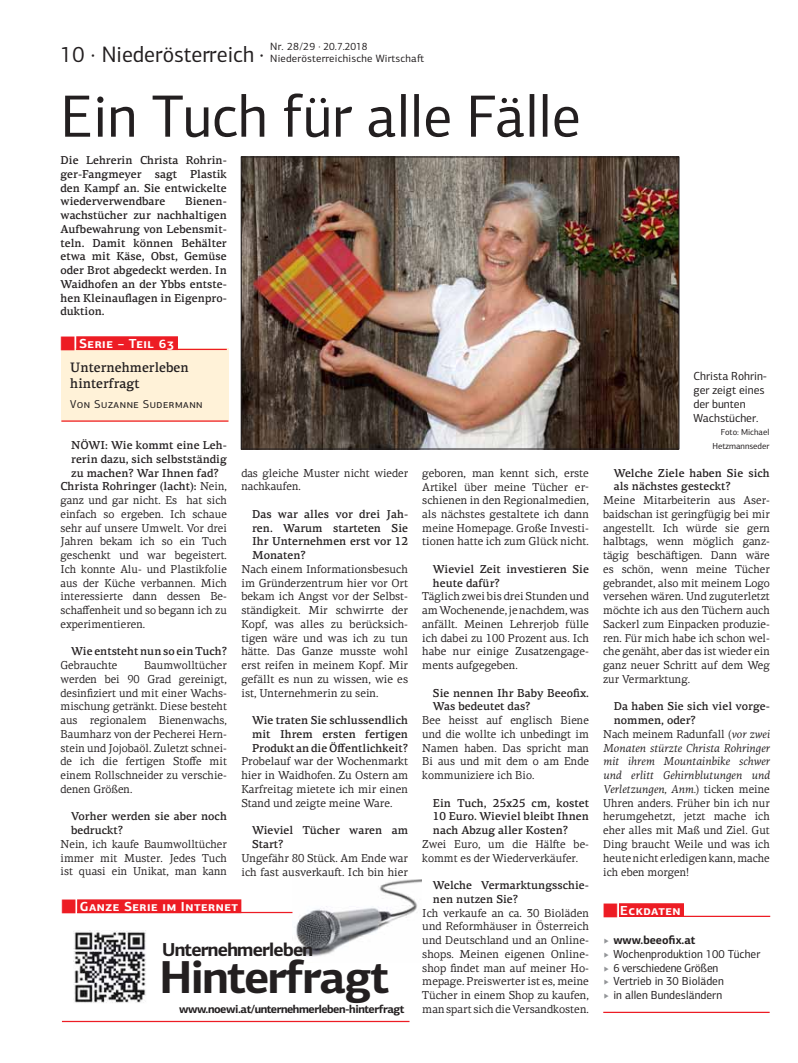
<style>
.page{position:relative;width:798px;height:1063px;background:#fff}
.page>*{position:absolute;margin:0;border:0;box-sizing:border-box;transform-origin:0 0}
.t1{font:60px "PF Centro Sans Pro";color:#231f20;scale:.96 1}
.t2{font:700 46.38px "PF Centro Sans Pro";color:#231f20}
.t3{font:22.5px "PF Centro Sans Pro";color:#231f20;scale:.96 1}
.t4{font:700 18.75px "PF Centro Sans Pro";color:#231f20}
.t5{font:500 13.75px/16.2px "PF Centro Serif Pro";color:#231f20;scale:.96 1}
.t6{font:700 13.12px "PF Centro Sans Pro";letter-spacing:.04em;color:#fff}
.t7{font:11.75px/13.8px "PF Centro Sans Pro";color:#231f20;scale:.96 1}
.t8{font:11.75px/13.8px "PF Centro Sans Pro";color:#231f20}
.t9{font:700 11.75px "PF Centro Sans Pro";color:#231f20;scale:.96 1}
.t10{font:11.5px/13.8px "PF Centro Serif Pro";color:#231f20;text-align:justify;scale:.96 1}
.t11{font:11.5px/13.8px "PF Centro Serif Pro";color:#231f20;text-align:justify}
.t12{font:500 11.5px/13.8px "PF Centro Serif Pro";color:#231f20}
.t13{font:italic 11.5px "PF Centro Serif Pro";color:#231f20;scale:.96 1}
.t14{font:700 11.5px "PF Centro Sans Pro";color:#231f20}
.t15{font:11.5px "PF Centro Sans Pro";letter-spacing:.05em;color:#231f20}
.t16{font:10.62px/11.9px "PF Centro Sans Pro";letter-spacing:.02em;color:#231f20}
.t17{font:8.75px/13.8px "PF Centro Sans Pro";color:#231f20;text-align:right}
.s1{font-weight:400}
.s2{font-style:italic}
.s3{font-style:normal}
</style>
<div class="page">
<img style="left:292px;top:879px;width:129px;height:78px">
<hr style="left:603px;top:1012px;width:166px;height:1px;background:#ed1c24">
<img style="left:243px;top:159px;width:434px;height:288px">
<div style="left:241px;top:157px;width:438px;height:292px;border:1px solid #231f20"></div>
<div style="left:618px;top:903px;width:65px;height:14px;background:#ed1c24"></div>
<hr style="left:618px;top:916px;width:152px;height:1px;background:#ed1c24">
<img style="left:74px;top:931px;width:72px;height:72px">
<hr style="left:62px;top:1021px;width:347px;height:1px;background:#ed1c24">
<div style="left:77px;top:899px;width:164px;height:14px;background:#ed1c24"></div>
<hr style="left:77px;top:912px;width:215px;height:1px;background:#ed1c24">
<div style="left:61px;top:348px;width:167px;height:74px;background:#fff2d8"></div>
<div style="left:76px;top:336px;width:102px;height:14px;background:#ed1c24"></div>
<hr style="left:76px;top:349px;width:151px;height:1px;background:#ed1c24">
<hr style="left:61px;top:420px;width:167px;height:2px;background:#ed1c24">
<h3 class="t3" style="left:60px;top:46px;width:213px">10 · Niederösterreich ·</h3>
<p class="t16" style="left:270px;top:42px;width:155px">Nr. 28/29 · 20.7.2018<br>Niederösterreichische Wirtscha-</p>
<h1 class="t1" style="left:60px;top:94px;width:543px">Ein Tuch für alle Fälle</h1>
<p class="t12" style="left:60px;top:155px;width:168px;text-align:justify">Die Lehrerin Christa Rohrin&shy;ger-Fangmeyer sagt Plastik den Kampf an. Sie entwickelte wiederverwendbare</p>
<p class="t12" style="left:60px;top:196px;width:168px;text-align:justify;text-indent:124px">Bienen&shy;wachstücher zur nachhaltigen Aufbewahrung von Lebensmit&shy;teln. Damit können Behälter etwa mit Käse, Obst, Gemüse oder Brot abgedeckt werden. In Waidhofen an der Ybbs entste&shy;hen Kleinauflagen in Eigenpro&shy;duktion.</p>
<p class="t6" style="left:79px;top:339px;width:97px">Serie – Teil 63</p>
<p class="t5" style="left:70px;top:361px;width:125px">Unternehmerleben hinterfragt</p>
<p class="t15" style="left:70px;top:400px;width:134px">Von Suzanne Sudermann</p>
<p class="t8" style="left:693px;top:371px;width:75px">Christa Rohrin&shy;ger zeigt eines der bunten<br>Wachstücher.</p>
<p class="t17" style="left:712px;top:427px;width:58px">Foto: Michael<br>Hetzmannseder</p>
<p class="t12" style="left:71px;top:440px;width:157px">NÖWI: Wie kommt eine Leh-</p>
<p class="t12" style="left:71px;top:453px;width:157px">rerin dazu, sich selbstständig</p>
<p class="t12" style="left:71px;top:467px;width:149px">zu machen? War Ihnen fad?</p>
<p class="t12" style="left:60px;top:481px;width:168px">Christa Rohringer (lacht): <span class="s1">Nein,</span></p>
<p class="t10" style="left:60px;top:495px;width:175px">ganz und gar nicht. Es hat sich</p>
<p class="t10" style="left:60px;top:508px;width:175px">einfach so ergeben. Ich schaue</p>
<p class="t10" style="left:60px;top:522px;width:175px">sehr auf unsere Umwelt. Vor drei</p>
<p class="t10" style="left:60px;top:536px;width:175px">Jahren bekam ich so ein Tuch</p>
<p class="t10" style="left:60px;top:550px;width:175px">geschenkt und war begeistert.</p>
<p class="t10" style="left:60px;top:563px;width:175px">Ich konnte Alu- und Plastikfolie</p>
<p class="t10" style="left:60px;top:577px;width:175px">aus der Küche verbannen. Mich</p>
<p class="t10" style="left:60px;top:591px;width:175px">interessierte dann dessen Be-</p>
<p class="t10" style="left:60px;top:605px;width:175px">schaffenheit und so begann ich zu</p>
<p class="t10" style="left:60px;top:618px;width:90px">experimentieren.</p>
<p class="t12" style="left:71px;top:646px;width:157px">Wie entsteht nun so ein Tuch?</p>
<p class="t10" style="left:60px;top:660px;width:61px">Gebrauchte</p>
<p class="t12" style="left:613px;top:467px;width:157px">Welche Ziele haben Sie sich als nächstes gesteckt?</p>
<p class="t10" style="left:603px;top:495px;width:175px">Meine Mitarbeiterin aus Aser&shy;baidschan ist geringfügig bei mir angestellt. Ich würde sie gern halbtags, wenn möglich ganz&shy;tägig beschä-igen. Dann wäre es schön, wenn meine Tücher gebrandet, also mit meinem Logo versehen wären. Und zuguterletzt möchte ich aus den Tüchern auch Sackerl zum Einpacken produzie&shy;ren. Für mich habe ich schon wel&shy;che genäht, aber das ist wieder ein ganz neuer Schritt auf dem Weg zur Vermarktung.</p>
<p class="t12" style="left:613px;top:701px;width:157px">Da haben Sie sich viel vorge-</p>
<p class="t12" style="left:613px;top:715px;width:83px">nommen, oder?</p>
<p class="t10" style="left:603px;top:728px;width:175px">Nach meinem Radunfall (<span class="s2">vor zwei</span></p>
<p class="t13" style="left:603px;top:744px;width:175px">Monaten stürzte Christa Rohringer</p>
<p class="t13" style="left:603px;top:757px;width:175px">mit ihrem Mountainbike schwer</p>
<p class="t13" style="left:603px;top:771px;width:175px">und erlitt Gehirnblutungen und</p>
<p class="t13" style="left:603px;top:785px;width:175px">Verletzungen, Anm.<span class="s3">) ticken meine</span></p>
<p class="t10" style="left:603px;top:797px;width:175px">Uhren anders. Früher bin ich nur</p>
<p class="t10" style="left:603px;top:811px;width:175px">herumgehetzt, jetzt mache ich</p>
<p class="t10" style="left:603px;top:825px;width:175px">eher alles mit Maß und Ziel. Gut</p>
<p class="t10" style="left:603px;top:838px;width:175px">Ding braucht Weile und was ich</p>
<p class="t10" style="left:603px;top:852px;width:175px">heute nicht erledigen kann, mache</p>
<p class="t10" style="left:603px;top:866px;width:91px">ich eben morgen!</p>
<p class="t10" style="left:241px;top:467px;width:175px">das gleiche Muster nicht wieder nachkaufen.</p>
<p class="t12" style="left:252px;top:508px;width:157px;text-align:justify">Das war alles vor drei Jah&shy;ren. Warum starteten Sie Ihr Unternehmen erst vor 12<br>Monaten?</p>
<p class="t11" style="left:241px;top:563px;width:168px">Nach einem Informationsbesuch im Gründerzentrum hier vor Ort bekam ich Angst vor der Selbst&shy;ständigkeit. Mir schwirrte der Kopf, was alles zu berücksich&shy;tigen wäre und was ich zu tun hätte. Das Ganze musste wohl erst reifen in meinem Kopf. Mir gefällt es nun zu wissen, wie es ist, Unternehmerin zu sein.</p>
<p class="t12" style="left:252px;top:715px;width:157px;text-align:justify">Wie traten Sie schlussendlich mit Ihrem ersten fertigen Produkt an die Öffentlichkeit?</p>
<p class="t11" style="left:241px;top:756px;width:168px">Probelauf war der Wochenmarkt hier in Waidhofen. Zu Ostern am Karfreitag mietete ich mir einen Stand und zeigte meine Ware.</p>
<p class="t12" style="left:252px;top:825px;width:157px">Wieviel Tücher waren am<br>Start?</p>
<p class="t11" style="left:241px;top:852px;width:168px">Ungefähr 80 Stück. Am Ende war ich fast ausverkau-. Ich bin hier</p>
<p class="t11" style="left:422px;top:467px;width:168px">geboren, man kennt sich, erste Artikel über meine Tücher er&shy;schienen in den Regionalmedien, als nächstes gestaltete ich dann meine Homepage. Große Investi&shy;tionen hatte ich zum Glück nicht.</p>
<p class="t12" style="left:433px;top:563px;width:157px">Wieviel Zeit investieren Sie heute dafür?</p>
<p class="t11" style="left:422px;top:591px;width:168px">Täglich zwei bis drei Stunden und am Wochenende, je nachdem, was anfällt. Meinen Lehrerjob fülle ich dabei zu 100 Prozent aus. Ich habe nur einige Zusatzengage&shy;ments aufgegeben.</p>
<p class="t12" style="left:433px;top:687px;width:157px">Sie nennen Ihr Baby Beeofix.<br>Was bedeutet das?</p>
<p class="t10" style="left:422px;top:715px;width:175px">Bee heisst auf englisch Biene und die wollte ich unbedingt im Namen haben. Das spricht man Bi aus und mit dem o am Ende kommuniziere ich Bio.</p>
<p class="t12" style="left:433px;top:797px;width:157px;text-align:justify">Ein Tuch, 25x25 cm, kostet 10 Euro. Wieviel bleibt Ihnen nach Abzug aller Kosten?</p>
<p class="t10" style="left:422px;top:838px;width:175px">Zwei Euro, um die Häl-e be&shy;kommt es der Wiederverkäufer.</p>
<p class="t12" style="left:433px;top:880px;width:157px">Welche Vermarktungsschie&shy;nen nutzen Sie?</p>
<p class="t11" style="left:422px;top:907px;width:168px">Ich verkaufe an ca. 30 Bioläden und Reformhäuser in Österreich und Deutschland und an Online&shy;shops. Meinen eigenen Online&shy;shop findet man auf meiner Ho&shy;mepage. Preiswerter ist es, meine Tücher in einem Shop zu kaufen, man spart sich die Versandkosten.</p>
<p class="t10" style="left:60px;top:660px;width:175px;text-indent:83px">Baumwolltücher werden bei 90 Grad gereinigt, desinfiziert und mit einer Wachs&shy;mischung getränkt. Diese besteht aus regionalem Bienenwachs, Baumharz von der Pecherei Hern&shy;stein und Jojobaöl. Zuletzt schnei&shy;de ich die fertigen Stoffe mit einem Rollschneider zu verschie&shy;denen Größen.</p>
<p class="t12" style="left:71px;top:811px;width:157px">Vorher werden sie aber noch bedruckt?</p>
<p class="t10" style="left:60px;top:838px;width:175px">Nein, ich kaufe Baumwolltücher immer mit Muster. Jedes Tuch ist quasi ein Unikat, man kann</p>
<p class="t6" style="left:80px;top:902px;width:159px">Ganze Serie im Internet</p>
<p class="t6" style="left:620px;top:906px;width:62px">Eckdaten</p>
<p class="t9" style="left:613px;top:936px;width:87px">www.beeofix.at</p>
<p class="t7" style="left:613px;top:948px;width:154px">Wochenproduktion 100 Tücher<br>6 verschiedene Größen<br>Vertrieb in 30 Bioläden<br>in allen Bundesländern</p>
<h3 class="t4" style="left:162px;top:943px;width:152px">Unternehmerleben</h3>
<h2 class="t2" style="left:159px;top:960px;width:231px">Hinterfragt</h2>
<p class="t14" style="left:179px;top:1005px;width:227px">www.noewi.at/unternehmerleben-hinterfragt</p>
</div>
